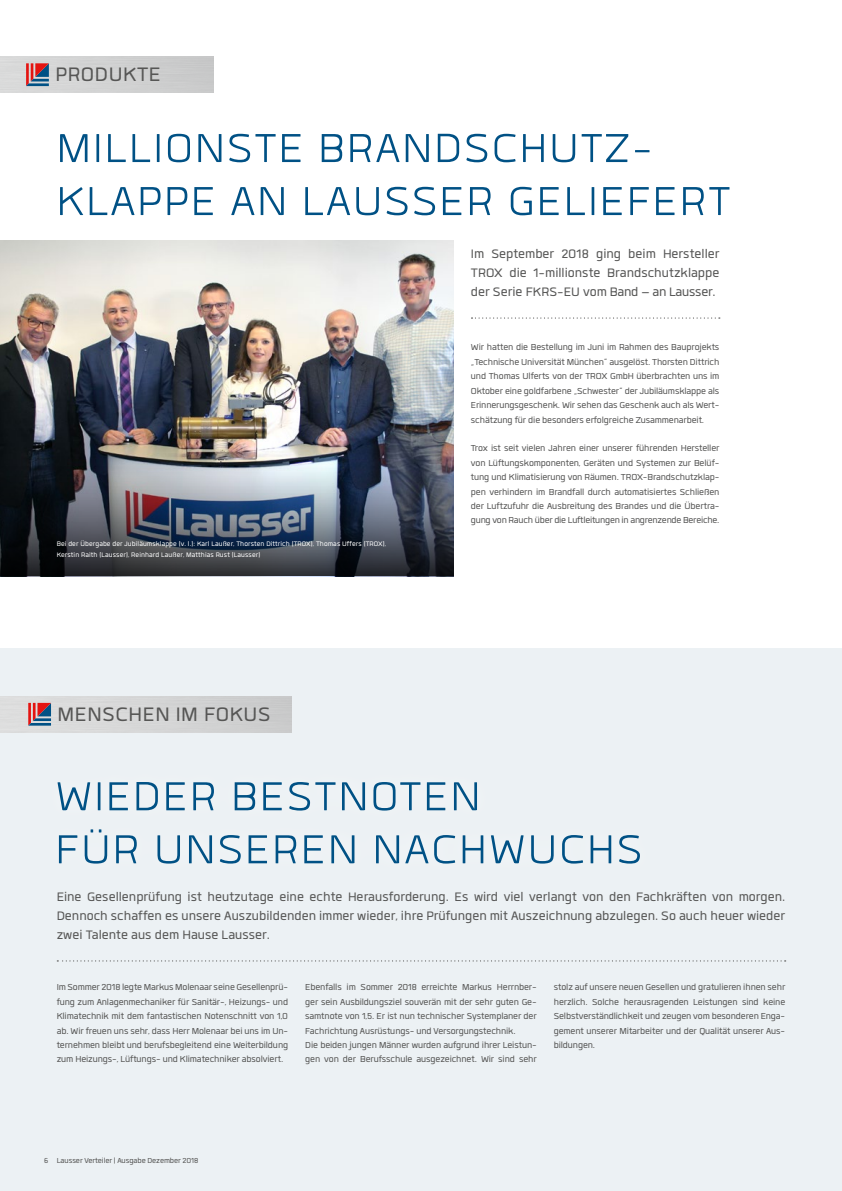
<style>
.page{position:relative;width:842px;height:1191px;background:#fff}
.page>*{position:absolute;margin:0;border:0;box-sizing:border-box;transform-origin:0 0}
._2016_Headline_blau{font:56px/53px "Quan";letter-spacing:.04em;color:#005185}
._2016_Register{font:27px "Quan";letter-spacing:.02em;color:#565655}
._2016_Anleser{font:17px/19px "Quan";color:#565655;text-align:justify}
._2016_Fließtext{font:12px/14.4px "Quan";letter-spacing:-.01em;color:#565655;text-align:justify}
.t1{font:10px "Quan";letter-spacing:-.01em;color:#565655}
._2016_Bildunterschri{font:9px/10.8px "Quan";letter-spacing:.01em;color:#fff}
</style>
<div class="page">
<div style="left:0;top:648px;width:842px;height:543px;background:#ecf1f4"></div>
<svg style="left:57px;top:960px;width:729px;height:1px"></svg>
<svg style="left:471px;top:317px;width:249px;height:2px"></svg>
<svg style="left:26px;top:63px;width:23px;height:23px"></svg>
<img style="left:0;top:240px;width:454px;height:224px">
<img style="left:0;top:696px;width:292px;height:36px">
<svg style="left:28px;top:703px;width:23px;height:22px"></svg>
<img style="left:0;top:464px;width:454px;height:112px">
<hr style="left:841px;top:232px;width:1px;height:95px;background:#000">
<p class="_2016_Register" style="left:55px;top:62px;width:107px">PRODUKTE</p>
<p class="_2016_Headline_blau" style="left:57px;top:121px;width:675px">MILLIONSTE BRANDSCHUTZ-<br>KLAPPE AN LAUSSER GELIEFERT</p>
<p class="_2016_Anleser" style="left:471px;top:244px;width:250px">Im September 2018 ging beim Hersteller TROX die 1-millionste Brandschutzklappe der Serie FKRS-EU vom Band – an Lausser.</p>
<p class="_2016_Bildunterschri" style="left:57px;top:538px;width:331px">Bei der Übergabe der Jubiläumsklappe (v. l.): Karl Laußer, Thorsten Dittrich (TROX), Thomas Uffers (TROX),<br>Kerstin Raith (Lausser), Reinhard Laußer, Matthias Rust (Lausser)</p>
<p class="_2016_Register" style="left:58px;top:701px;width:214px">MENSCHEN IM FOKUS</p>
<p class="_2016_Fließtext" style="left:471px;top:340px;width:250px">Wir hatten die Bestellung im Juni im Rahmen des Bauprojekts „Technische Universität München“ ausgelöst. Thorsten Dittrich und Thomas Ulferts von der TROX GmbH überbrachten uns im Oktober eine goldfarbene „Schwester“ der Jubiläumsklappe als Erinnerungsgeschenk. Wir sehen das Geschenk auch als Wert&shy;schätzung für die besonders erfolgreiche Zusammenarbeit.</p>
<p class="_2016_Fließtext" style="left:471px;top:441px;width:250px">Trox ist seit vielen Jahren einer unserer führenden Hersteller von Lüftungskomponenten, Geräten und Systemen zur Belüf&shy;tung und Klimatisierung von Räumen. TROX-Brandschutzklap&shy;pen verhindern im Brandfall durch automatisiertes Schließen der Luftzufuhr die Ausbreitung des Brandes und die Übertra&shy;gung von Rauch über die Luftleitungen in angrenzende Bereiche.</p>
<p class="_2016_Headline_blau" style="left:56px;top:769px;width:588px">WIEDER BESTNOTEN<br>FÜR UNSEREN NACHWUCHS</p>
<p class="_2016_Anleser" style="left:57px;top:887px;width:730px">Eine Gesellenprüfung ist heutzutage eine echte Herausforderung. Es wird viel verlangt von den Fachkräften von morgen.<br>Dennoch schaffen es unsere Auszubildenden immer wieder, ihre Prüfungen mit Auszeichnung abzulegen. So auch heuer wieder zwei Talente aus dem Hause Lausser.</p>
<p class="_2016_Fließtext" style="left:57px;top:980px;width:233px">Im Sommer 2018 legte Markus Molenaar seine Gesellenprü&shy;fung zum Anlagenmechaniker für Sanitär-, Heizungs- und Klimatechnik mit dem fantastischen Notenschnitt von 1,0 ab. Wir freuen uns sehr, dass Herr Molenaar bei uns im Un&shy;ternehmen bleibt und berufsbegleitend eine Weiterbildung zum Heizungs-, Lüftungs- und Klimatechniker absolviert.</p>
<p class="_2016_Fließtext" style="left:305px;top:980px;width:233px">Ebenfalls im Sommer 2018 erreichte Markus Herrnber&shy;ger sein Ausbildungsziel souverän mit der sehr guten Ge&shy;samtnote von 1,5. Er ist nun technischer Systemplaner der Fachrichtung Ausrüstungs- und Versorgungstechnik.</p>
<p class="_2016_Fließtext" style="left:305px;top:1037px;width:233px">Die beiden jungen Männer wurden aufgrund ihrer Leistun&shy;gen von der Berufsschule ausgezeichnet. Wir sind sehr</p>
<p class="_2016_Fließtext" style="left:554px;top:980px;width:233px">stolz auf unsere neuen Gesellen und gratulieren ihnen sehr herzlich. Solche herausragenden Leistungen sind keine Selbstverständlichkeit und zeugen vom besonderen Enga&shy;gement unserer Mitarbeiter und der Qualität unserer Aus&shy;bildungen.</p>
<p class="t1" style="left:44px;top:1155px;width:156px">6 Lausser Verteiler | Ausgabe Dezember 2018</p>
</div>
